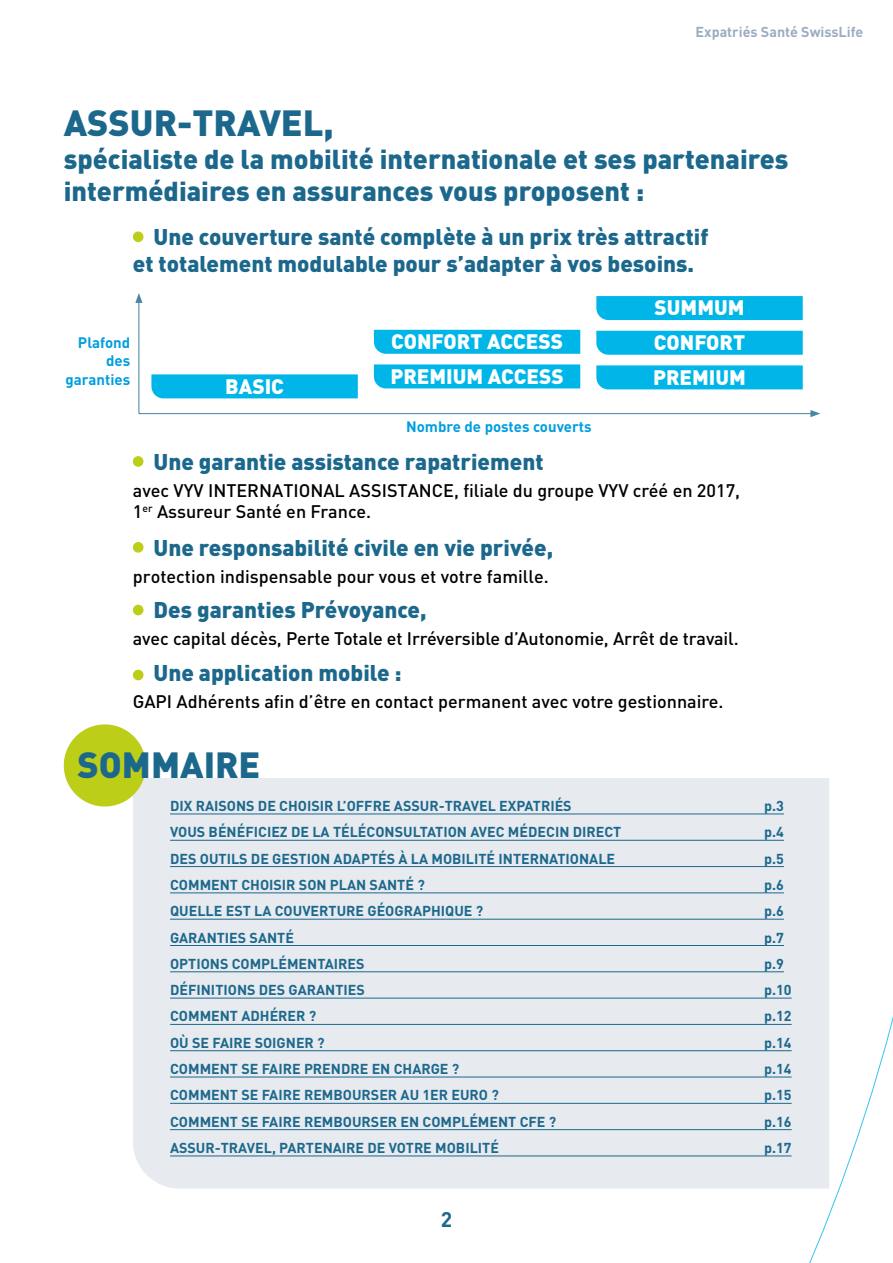
<style>
.page{position:relative;width:893px;height:1263px;background:#fff}
.page>*{position:absolute;margin:0;border:0;box-sizing:border-box;transform-origin:0 0}
.t1{font:900 36px "DIN";color:#1c688c}
.t2{font:900 27px/32.4px "DIN";color:#1c688c}
.t3{font:900 22.5px/27px "DIN";color:#1c688c}
.t4{font:700 21px "DIN";color:#1c688c}
.t5{font:900 20.7px/34.7px "DIN";color:#fff}
.t6{font:500 18px/21.8px "DIN";color:#000}
.t7{font:700 15px/18.6px "DIN";color:#009ee0;text-align:right}
.t8{font:700 14.25px "DIN";color:#1c688c}
.t9{font:700 14.25px "DIN";color:#9bacc1}
</style>
<div class="page">
<div style="left:133px;top:778px;width:696px;height:410px;background:#e7eaef"></div>
<div style="left:151px;top:374px;width:207px;height:24px;background:#00b6e8"></div>
<div style="left:374px;top:330px;width:206px;height:24px;background:#00b6e8"></div>
<div style="left:374px;top:364px;width:206px;height:24px;background:#00b6e8"></div>
<div style="left:596px;top:365px;width:207px;height:24px;background:#00b6e8"></div>
<div style="left:596px;top:331px;width:207px;height:24px;background:#00b6e8"></div>
<div style="left:596px;top:296px;width:207px;height:24px;background:#00b6e8"></div>
<div style="left:133px;top:231px;width:11px;height:11px;background:#bdce18;border-radius:50%"></div>
<div style="left:133px;top:456px;width:11px;height:11px;background:#bdce18;border-radius:50%"></div>
<div style="left:133px;top:542px;width:11px;height:11px;background:#bdce18;border-radius:50%"></div>
<div style="left:133px;top:605px;width:11px;height:10px;background:#bdce18;border-radius:50%"></div>
<div style="left:133px;top:670px;width:11px;height:10px;background:#bdce18;border-radius:50%"></div>
<hr style="left:170px;top:814px;width:614px;height:1px;background:#1c688c">
<hr style="left:170px;top:840px;width:614px;height:1px;background:#1c688c">
<hr style="left:170px;top:866px;width:614px;height:1px;background:#1c688c">
<hr style="left:170px;top:892px;width:614px;height:1px;background:#1c688c">
<hr style="left:170px;top:919px;width:614px;height:1px;background:#1c688c">
<hr style="left:170px;top:945px;width:614px;height:1px;background:#1c688c">
<hr style="left:170px;top:971px;width:614px;height:1px;background:#1c688c">
<hr style="left:170px;top:998px;width:622px;height:1px;background:#1c688c">
<hr style="left:170px;top:1024px;width:622px;height:1px;background:#1c688c">
<hr style="left:170px;top:1050px;width:622px;height:1px;background:#1c688c">
<hr style="left:170px;top:1077px;width:622px;height:1px;background:#1c688c">
<hr style="left:170px;top:1103px;width:622px;height:1px;background:#1c688c">
<hr style="left:170px;top:1129px;width:622px;height:1px;background:#1c688c">
<hr style="left:170px;top:1156px;width:622px;height:1px;background:#1c688c">
<div style="left:64px;top:724px;width:82px;height:82px;background:#bdce18;border-radius:50%"></div>
<hr style="left:138px;top:301px;width:1px;height:113px;background:#1c688c">
<svg style="left:135px;top:293px;width:8px;height:10px"></svg>
<hr style="left:139px;top:413px;width:674px;height:1px;background:#1c688c">
<svg style="left:810px;top:410px;width:10px;height:7px"></svg>
<p class="t9" style="left:696px;top:23px;width:169px">Expatriés Santé SwissLife</p>
<h1 class="t1" style="left:64px;top:99px;width:272px">ASSUR-TRAVEL,</h1>
<h2 class="t2" style="left:64px;top:141px;width:726px">spécialiste de la mobilité internationale et ses partenaires intermédiaires en assurances vous proposent :</h2>
<h3 class="t3" style="left:133px;top:222px;width:577px;text-indent:21px">Une couverture santé complète à un prix très attractif et totalement modulable pour s’adapter à vos besoins.</h3>
<p class="t7" style="left:66px;top:332px;width:66px">Plafond des garanties</p>
<h3 class="t5" style="left:225px;top:368px;width:60px">BASIC</h3>
<h3 class="t5" style="left:390px;top:323px;width:175px">CONFORT ACCESS<br>PREMIUM ACCESS</h3>
<p class="t7" style="left:406px;top:417px;width:187px">Nombre de postes couverts</p>
<h3 class="t5" style="left:655px;top:289px;width:91px">SUMMUM</h3>
<h3 class="t5" style="left:654px;top:324px;width:93px">CONFORT</h3>
<h3 class="t5" style="left:653px;top:359px;width:94px">PREMIUM</h3>
<h3 class="t3" style="left:153px;top:447px;width:392px">Une garantie assistance rapatriement</h3>
<p class="t6" style="left:133px;top:479px;width:609px">avec VYV INTERNATIONAL ASSISTANCE, filiale du groupe VYV créé en 2017,<br>1<sup>er</sup> Assureur Santé en France.</p>
<h3 class="t3" style="left:153px;top:533px;width:401px">Une responsabilité civile en vie privée,</h3>
<p class="t6" style="left:133px;top:564px;width:417px">protection indispensable pour vous et votre famille.</p>
<h3 class="t3" style="left:153px;top:595px;width:275px">Des garanties Prévoyance,</h3>
<p class="t6" style="left:133px;top:627px;width:607px">avec capital décès, Perte Totale et Irréversible d’Autonomie, Arrêt de travail.</p>
<h3 class="t3" style="left:153px;top:658px;width:250px">Une application mobile :</h3>
<p class="t6" style="left:133px;top:690px;width:592px">GAPI Adhérents afin d’être en contact permanent avec votre gestionnaire.</p>
<h1 class="t1" style="left:78px;top:741px;width:184px">SOMMAIRE</h1>
<p class="t8" style="left:170px;top:796px;width:403px">DIX RAISONS DE CHOISIR L’OFFRE ASSUR-TRAVEL EXPATRIÉS</p>
<p class="t8" style="left:764px;top:796px;width:21px">p.3</p>
<p class="t8" style="left:170px;top:823px;width:453px">VOUS BÉNÉFICIEZ DE LA TÉLÉCONSULTATION AVEC MÉDECIN DIRECT</p>
<p class="t8" style="left:764px;top:823px;width:21px">p.4</p>
<p class="t8" style="left:170px;top:849px;width:447px">DES OUTILS DE GESTION ADAPTÉS À LA MOBILITÉ INTERNATIONALE</p>
<p class="t8" style="left:764px;top:849px;width:21px">p.5</p>
<p class="t8" style="left:170px;top:875px;width:256px">COMMENT CHOISIR SON PLAN SANTÉ ?</p>
<p class="t8" style="left:764px;top:875px;width:21px">p.6</p>
<p class="t8" style="left:170px;top:902px;width:315px">QUELLE EST LA COUVERTURE GÉOGRAPHIQUE ?</p>
<p class="t8" style="left:764px;top:902px;width:21px">p.6</p>
<p class="t8" style="left:170px;top:928px;width:125px">GARANTIES SANTÉ</p>
<p class="t8" style="left:764px;top:928px;width:21px">p.7</p>
<p class="t8" style="left:170px;top:954px;width:196px">OPTIONS COMPLÉMENTAIRES</p>
<p class="t8" style="left:764px;top:954px;width:21px">p.9</p>
<p class="t8" style="left:170px;top:981px;width:196px">DÉFINITIONS DES GARANTIES</p>
<p class="t8" style="left:764px;top:981px;width:29px">p.10</p>
<p class="t8" style="left:170px;top:1007px;width:148px">COMMENT ADHÉRER ?</p>
<p class="t8" style="left:764px;top:1007px;width:29px">p.12</p>
<p class="t8" style="left:170px;top:1033px;width:156px">OÙ SE FAIRE SOIGNER ?</p>
<p class="t8" style="left:764px;top:1033px;width:29px">p.14</p>
<p class="t8" style="left:170px;top:1059px;width:291px">COMMENT SE FAIRE PRENDRE EN CHARGE ?</p>
<p class="t8" style="left:764px;top:1059px;width:29px">p.14</p>
<p class="t8" style="left:170px;top:1086px;width:330px">COMMENT SE FAIRE REMBOURSER AU 1ER EURO ?</p>
<p class="t8" style="left:764px;top:1086px;width:29px">p.15</p>
<p class="t8" style="left:170px;top:1112px;width:388px">COMMENT SE FAIRE REMBOURSER EN COMPLÉMENT CFE ?</p>
<p class="t8" style="left:764px;top:1112px;width:29px">p.16</p>
<p class="t8" style="left:170px;top:1138px;width:330px">ASSUR-TRAVEL, PARTENAIRE DE VOTRE MOBILITÉ</p>
<p class="t8" style="left:764px;top:1138px;width:29px">p.17</p>
<h3 class="t4" style="left:441px;top:1206px;width:13px">2</h3>
</div>
